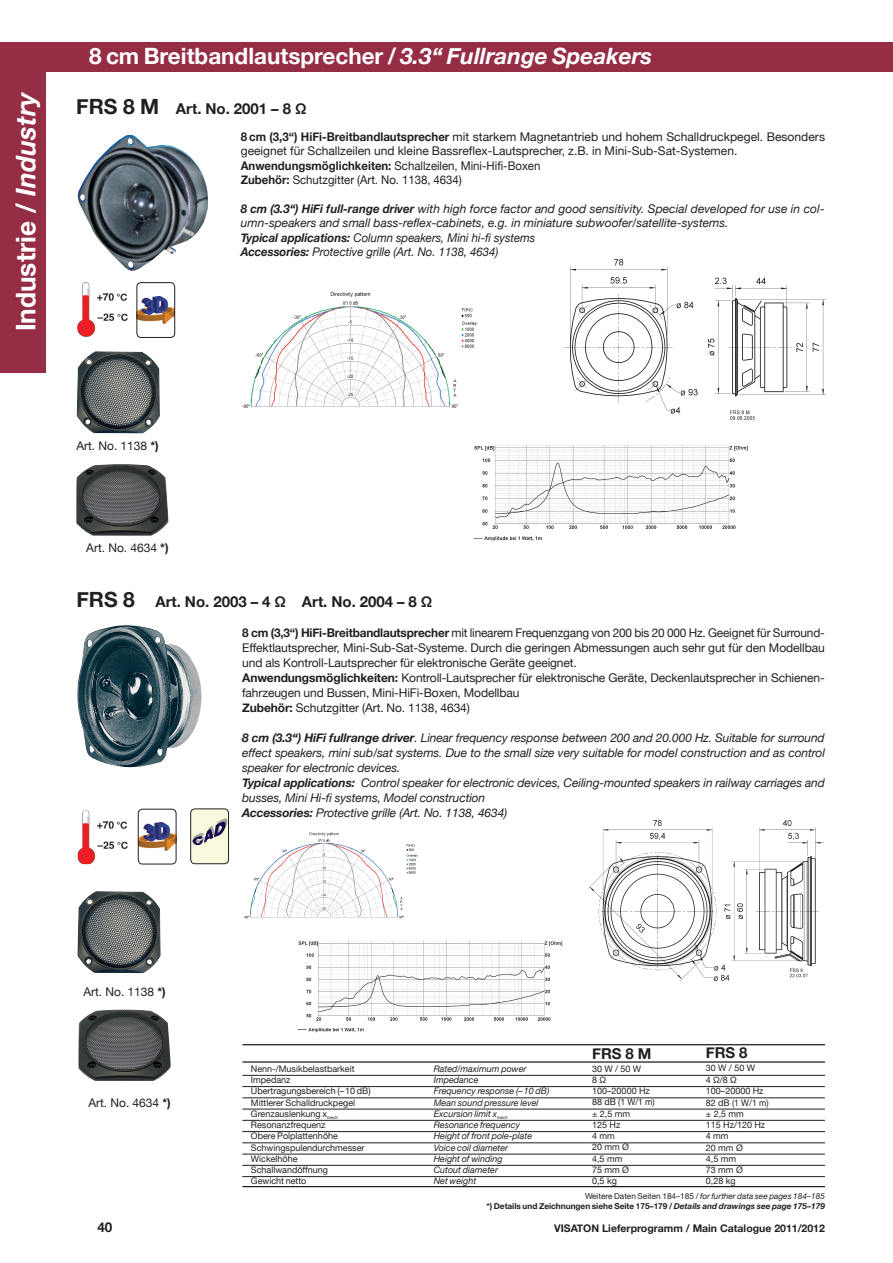
<style>
.page{position:relative;width:893px;height:1263px;background:#fff}
.page>*{position:absolute;margin:0;border:0;box-sizing:border-box;transform-origin:0 0}
.t1{font:700 27px "Helvetica Neue";color:#fff}
.t2{font:700 22.5px "Helvetica Neue";color:#fff}
.t3{font:700 15px "Helvetica Neue";color:#231f20}
.t4{font:700 13.5px "Helvetica Neue";color:#231f20}
.t5{font:12px/15px "Helvetica Neue";letter-spacing:-.01em;color:#231f20}
.t6{font:italic 12px/15px "Helvetica Neue";letter-spacing:-.01em;color:#231f20}
.t7{font:700 10.5px "Helvetica Neue";color:#231f20}
.t8{font:9px/11.4px "Helvetica Neue";color:#231f20}
.t9{font:italic 9px "Helvetica Neue";color:#231f20}
.t10{font:700 8.25px/9.9px "Helvetica Neue";color:#231f20;text-align:right}
.s1{font-style:italic}
.s2{font-size:21px}
.s3{font-weight:700}
.s4{font-weight:400}
.s5{font-weight:400;font-style:italic}
</style>
<div class="page">
<hr style="left:242px;top:1044px;width:583px;height:1px;background:#231f20">
<hr style="left:242px;top:1061px;width:583px;height:2px;background:#231f20">
<hr style="left:242px;top:1075px;width:583px;height:1px;background:#231f20">
<hr style="left:242px;top:1086px;width:583px;height:1px;background:#231f20">
<hr style="left:242px;top:1097px;width:583px;height:1px;background:#231f20">
<hr style="left:242px;top:1109px;width:583px;height:1px;background:#231f20">
<hr style="left:242px;top:1120px;width:583px;height:1px;background:#231f20">
<hr style="left:242px;top:1131px;width:583px;height:1px;background:#231f20">
<hr style="left:242px;top:1142px;width:583px;height:1px;background:#231f20">
<hr style="left:242px;top:1154px;width:583px;height:1px;background:#231f20">
<hr style="left:242px;top:1165px;width:583px;height:1px;background:#231f20">
<hr style="left:242px;top:1176px;width:583px;height:1px;background:#231f20">
<hr style="left:242px;top:1186px;width:583px;height:1px;background:#231f20">
<div style="left:0;top:43px;width:46px;height:330px;background:#952e45"></div>
<div style="left:44px;top:43px;width:32px;height:29px;background:#952e45"></div>
<div style="left:76px;top:43px;width:817px;height:29px;background:#952e45"></div>
<img style="left:77px;top:625px;width:125px;height:142px">
<img style="left:77px;top:891px;width:84px;height:82px">
<img style="left:589px;top:820px;width:235px;height:161px">
<img style="left:297px;top:940px;width:266px;height:93px">
<img style="left:191px;top:809px;width:38px;height:55px">
<img style="left:192px;top:822px;width:34px;height:24px">
<div style="left:190px;top:809px;width:39px;height:55px;border:1px solid #231f20;border-radius:4px"></div>
<img style="left:78px;top:810px;width:50px;height:54px">
<img style="left:243px;top:832px;width:175px;height:87px">
<img style="left:78px;top:135px;width:130px;height:136px">
<img style="left:77px;top:351px;width:83px;height:82px">
<img style="left:564px;top:260px;width:262px;height:160px">
<img style="left:473px;top:445px;width:275px;height:96px">
<img style="left:78px;top:282px;width:50px;height:54px">
<img style="left:242px;top:291px;width:235px;height:117px">
<img style="left:76px;top:464px;width:93px;height:72px">
<img style="left:79px;top:1009px;width:92px;height:72px">
<img style="left:139px;top:296px;width:34px;height:28px">
<div style="left:137px;top:282px;width:38px;height:56px;border:1px solid #231f20;border-radius:4px"></div>
<img style="left:140px;top:823px;width:34px;height:27px">
<div style="left:138px;top:809px;width:38px;height:55px;border:1px solid #231f20;border-radius:4px"></div>
<h1 class="t1" style="left:9px;top:331px;width:242px;rotate:-90deg">Industrie / <span class="s1">Industry</span></h1>
<h2 class="t2" style="left:89px;top:43px;width:564px">8 cm Breitbandlautsprecher / <span class="s1">3.3“ Fullrange Speakers</span></h2>
<p class="t3" style="left:76px;top:100px;width:232px"><span class="s2">FRS 8 M</span> Art. No. 2001 – 8 Ω</p>
<p class="t5" style="left:241px;top:129px;width:586px;line-height:14.4px"><span class="s3">8 cm (3,3“) HiFi-Breitbandlautsprecher</span> mit starkem Magnetantrieb und hohem Schalldruckpegel. Besonders geeignet für Schallzeilen und kleine Bassreflex-Lautsprecher, z.B. in Mini-Sub-Sat-Systemen.<br><span class="s3">Anwendungsmöglichkeiten:</span> Schallzeilen, Mini-Hifi-Boxen<br><span class="s3">Zubehör:</span> Schutzgitter (Art. No. 1138, 4634)</p>
<p class="t6" style="left:241px;top:201px;width:585px;line-height:14.4px"><span class="s3">8 cm (3.3“) HiFi full-range driver</span> with high force factor and good sensitivity. Special developed for use in col&shy;umn-speakers and small bass-reflex-cabinets, e.g. in miniature subwoofer/satellite-systems.<br><span class="s3">Typical applications:</span> Column speakers, Mini hi-fi systems<br><span class="s3">Accessories:</span> Protective grille (Art. No. 1138, 4634)</p>
<p class="t5" style="left:76px;top:438px;width:84px">Art. No. 1138 <span class="s3">*)</span></p>
<p class="t5" style="left:86px;top:540px;width:84px">Art. No. 4634 <span class="s3">*)</span></p>
<p class="t3" style="left:76px;top:592px;width:358px"><span class="s2">FRS 8</span> Art. No. 2003 – 4 Ω Art. No. 2004 – 8 Ω</p>
<p class="t5" style="left:242px;top:625px;width:584px"><span class="s3">8 cm (3,3“) HiFi-Breitbandlautsprecher</span> mit linearem Frequenzgang von 200 bis 20 000 Hz. Geeignet für Surround-Effektlautsprecher, Mini-Sub-Sat-Systeme. Durch die geringen Abmessungen auch sehr gut für den Modellbau und als Kontroll-Lautsprecher für elektronische Geräte geeignet.<br><span class="s3">Anwendungsmöglichkeiten:</span> Kontroll-Lautsprecher für elektronische Geräte, Deckenlautsprecher in Schienen&shy;fahrzeugen und Bussen, Mini-HiFi-Boxen, Modellbau<br><span class="s3">Zubehör:</span> Schutzgitter (Art. No. 1138, 4634)</p>
<p class="t6" style="left:242px;top:730px;width:584px"><span class="s3">8 cm (3.3“) HiFi fullrange driver</span>. Linear frequency response between 200 and 20.000 Hz. Suitable for surround effect speakers, mini sub/sat systems. Due to the small size very suitable for model construction and as control speaker for electronic devices.<br><span class="s3">Typical applications:</span> Control speaker for electronic devices, Ceiling-mounted speakers in railway carriages and busses, Mini Hi-fi systems, Model construction<br><span class="s3">Accessories:</span> Protective grille (Art. No. 1138, 4634)</p>
<p class="t5" style="left:83px;top:983px;width:84px">Art. No. 1138 <span class="s3">*)</span></p>
<p class="t5" style="left:88px;top:1095px;width:84px">Art. No. 4634 <span class="s3">*)</span></p>
<p class="t3" style="left:706px;top:1044px;width:43px">FRS 8</p>
<p class="t8" style="left:706px;top:1062px;width:64px">30 W / 50 W<br>4 Ω/8 Ω<br>100–20000 Hz<br>82 dB (1 W/1 m) ± 2,5 mm<br>115 Hz/120 Hz<br>4 mm<br>20 mm Ø<br>4,5 mm<br>73 mm Ø<br>0,28 kg</p>
<p class="t10" style="left:486px;top:1190px;width:340px"><span class="s4">Weitere Daten Seiten 184–185 /</span> <span class="s5">for further data see pages 184–185<br></span>*) Details und Zeichnungen siehe Seite 175–179 / <span class="s1">Details and drawings see page 175–179</span></p>
<p class="t3" style="left:592px;top:1044px;width:61px">FRS 8 M</p>
<p class="t8" style="left:592px;top:1063px;width:64px">30 W / 50 W<br>8 Ω<br>100–20000 Hz<br>88 dB (1 W/1 m) ± 2,5 mm<br>125 Hz<br>4 mm<br>20 mm Ø<br>4,5 mm<br>75 mm Ø<br>0,5 kg</p>
<p class="t8" style="left:251px;top:1063px;width:105px">Nenn-/Musikbelastbarkeit</p>
<p class="t9" style="left:434px;top:1063px;width:94px">Rated/maximum power</p>
<p class="t8" style="left:251px;top:1074px;width:41px">Impedanz</p>
<p class="t9" style="left:434px;top:1074px;width:46px">Impedance</p>
<p class="t8" style="left:251px;top:1085px;width:121px">Übertragungsbereich (–10 dB)</p>
<p class="t9" style="left:434px;top:1086px;width:117px">Frequency response (–10 dB)</p>
<p class="t8" style="left:251px;top:1096px;width:106px">Mittlerer Schalldruckpegel</p>
<p class="t9" style="left:434px;top:1097px;width:106px">Mean sound pressure level</p>
<p class="t8" style="left:251px;top:1108px;width:89px">Grenzauslenkung x<sub>mech</sub></p>
<p class="t9" style="left:434px;top:1108px;width:76px">Excursion limit x<sub>mech</sub></p>
<p class="t8" style="left:251px;top:1119px;width:76px">Resonanzfrequenz</p>
<p class="t9" style="left:434px;top:1119px;width:88px">Resonance frequency</p>
<p class="t8" style="left:251px;top:1130px;width:89px">Obere Polplattenhöhe</p>
<p class="t9" style="left:434px;top:1131px;width:100px">Height of front pole-plate</p>
<p class="t8" style="left:251px;top:1141px;width:115px">Schwingspulendurchmesser</p>
<p class="t9" style="left:434px;top:1142px;width:76px">Voice coil diameter</p>
<p class="t8" style="left:251px;top:1153px;width:48px">Wickelhöhe</p>
<p class="t9" style="left:434px;top:1153px;width:71px">Height of winding</p>
<p class="t8" style="left:251px;top:1164px;width:79px">Schallwandöffnung</p>
<p class="t9" style="left:434px;top:1164px;width:66px">Cutout diameter</p>
<p class="t8" style="left:251px;top:1175px;width:57px">Gewicht netto</p>
<p class="t9" style="left:434px;top:1176px;width:44px">Net weight</p>
<p class="t4" style="left:97px;top:1218px;width:17px">40</p>
<p class="t7" style="left:554px;top:1221px;width:272px">VISATON Lieferprogramm / Main Catalogue 2011/2012</p>
</div>
